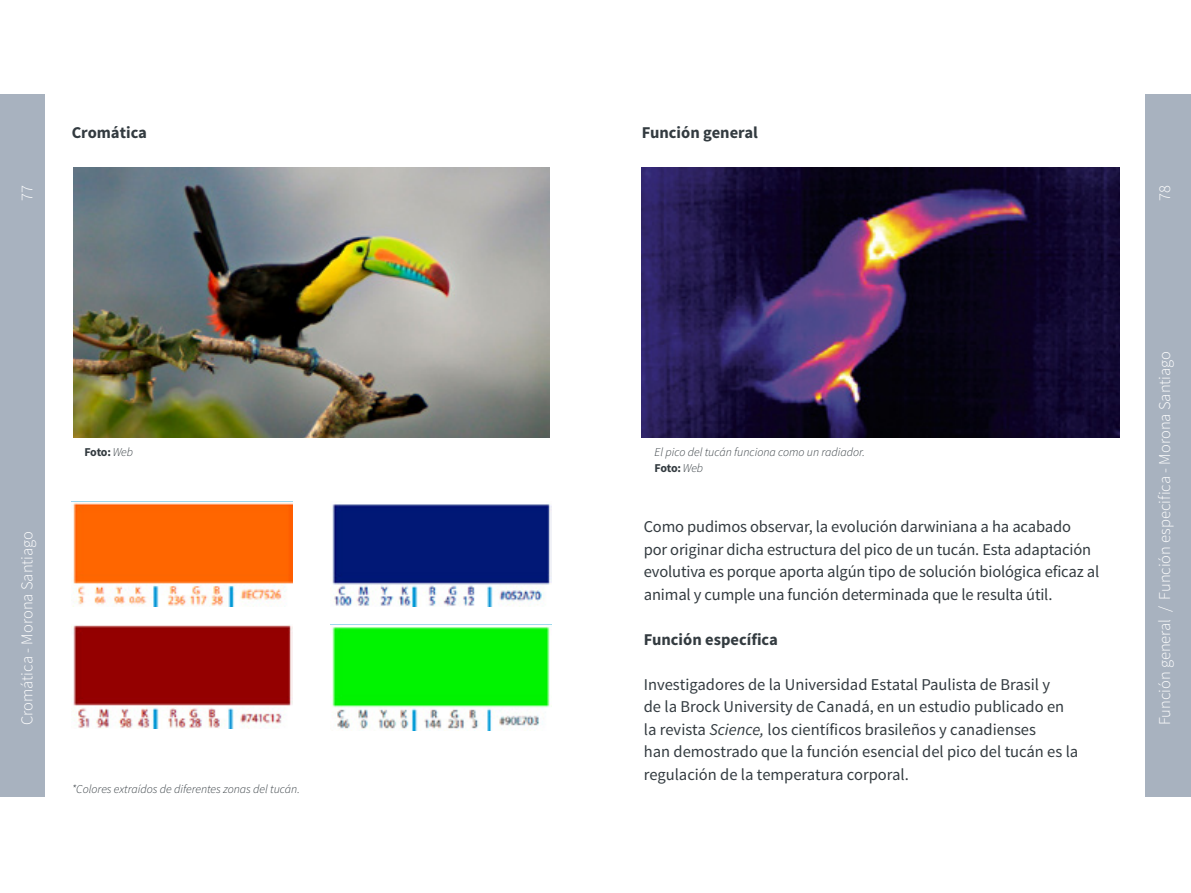
<style>
.page{position:relative;width:1191px;height:893px;background:#fff}
.page>*{position:absolute;margin:0;border:0;box-sizing:border-box;transform-origin:0 0}
.t1{font:16.5px/22.5px "Source Sans Pro";letter-spacing:-.01em;color:#333b40}
.t2{font:300 16.5px "Source Sans Pro";color:#fff}
.t3{font:700 16.5px "Source Sans Pro";color:#333b40}
.t4{font:italic 300 12px/16.5px "Source Sans Pro";color:#333b40}
.t5{font:700 12px "Source Sans Pro";color:#333b40}
.s1{font-weight:300;font-style:italic}
.s2{font-weight:700;font-style:normal}
.s3{font-style:italic}
</style>
<div class="page">
<img style="left:642px;top:167px;width:477px;height:270px">
<img style="left:73px;top:167px;width:476px;height:270px">
<img style="left:72px;top:502px;width:220px;height:105px">
<img style="left:73px;top:625px;width:219px;height:103px">
<img style="left:332px;top:504px;width:219px;height:102px">
<img style="left:332px;top:626px;width:218px;height:104px">
<div style="left:1145px;top:95px;width:46px;height:702px;background:#a8b2bf"></div>
<div style="left:0;top:95px;width:45px;height:702px;background:#a8b2bf"></div>
<p class="t3" style="left:72px;top:122px;width:77px">Cromática</p>
<p class="t3" style="left:642px;top:122px;width:118px">Función general</p>
<p class="t2" style="left:17px;top:201px;width:17px;rotate:-90deg">77</p>
<p class="t2" style="left:1154px;top:201px;width:17px;rotate:-90deg">78</p>
<p class="t2" style="left:17px;top:725px;width:196px;rotate:-90deg">Cromática - Morona Santiago</p>
<p class="t5" style="left:84px;top:444px;width:50px">Foto: <span class="s1">Web</span></p>
<p class="t4" style="left:654px;top:444px;width:212px">El pico del tucán funciona como un radiador.<br><span class="s2">Foto:</span> Web</p>
<p class="t4" style="left:72px;top:781px;width:230px">*Colores extraídos de diferentes zonas del tucán.</p>
<p class="t1" style="left:644px;top:516px;width:457px">Como pudimos observar, la evolución darwiniana a ha acabado<br>por originar dicha estructura del pico de un tucán. Esta adaptación evolutiva es porque aporta algún tipo de solución biológica eficaz al animal y cumple una función determinada que le resulta útil.</p>
<p class="t3" style="left:644px;top:629px;width:136px">Función específica</p>
<p class="t1" style="left:644px;top:673px;width:436px">Investigadores de la Universidad Estatal Paulista de Brasil y<br>de la Brock University de Canadá, en un estudio publicado en la revista <span class="s3">Science,</span> los científicos brasileños y canadienses<br>han demostrado que la función esencial del pico del tucán es la regulación de la temperatura corporal.</p>
<p class="t2" style="left:1154px;top:725px;width:376px;rotate:-90deg">Función general / Función especifica - Morona Santiago</p>
</div>
